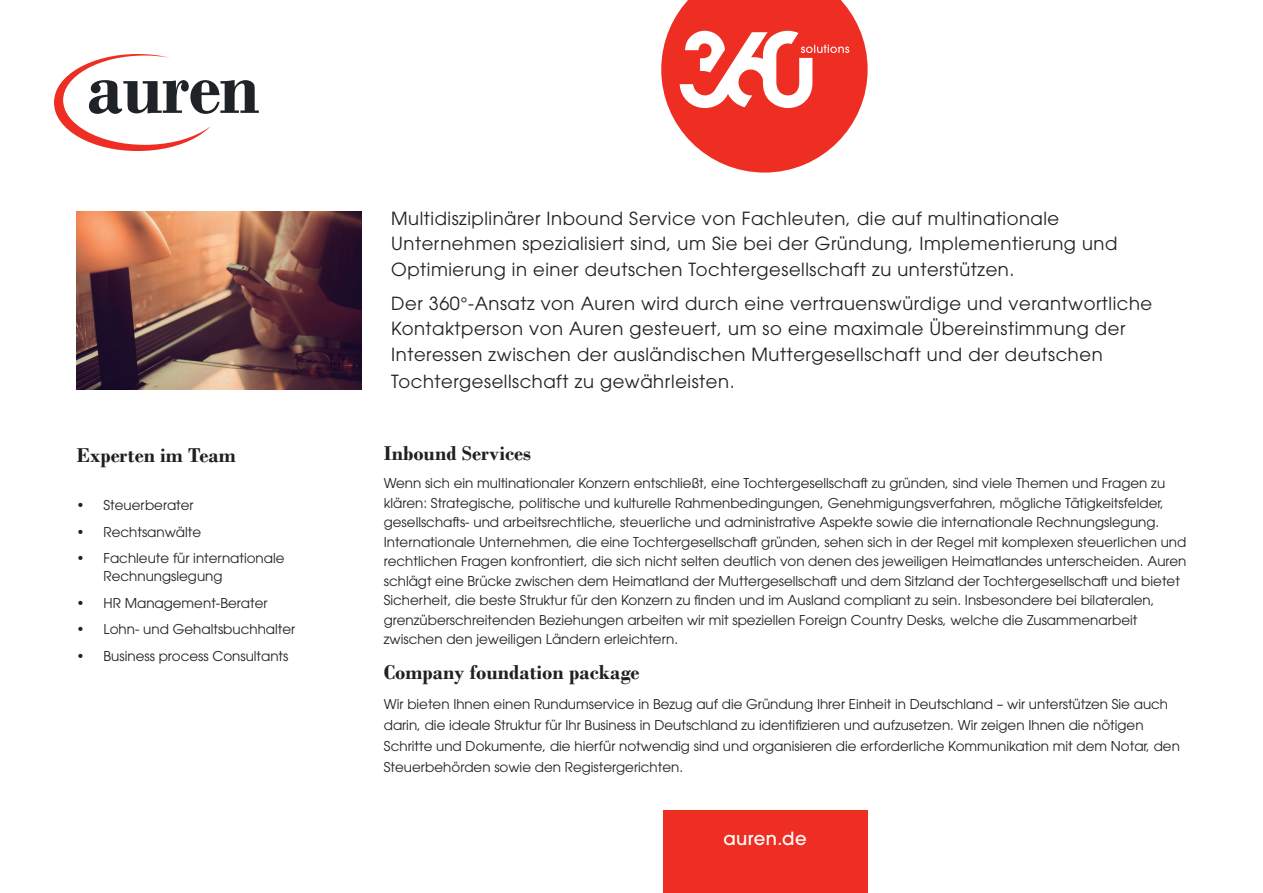
<style>
.page{position:relative;width:1263px;height:893px;background:#fff}
.page>*{position:absolute;margin:0;border:0;box-sizing:border-box;transform-origin:0 0}
.t1{font:700 21px "Bodoni";color:#231f20}
.t2{font:18px/26px "ITC Avant Garde Pro";letter-spacing:.03em;color:#231f20}
.t3{font:500 18px "ITC Avant Garde Pro";letter-spacing:.02em;color:#fff}
.t4{font:13.5px/19.5px "ITC Avant Garde Pro";color:#231f20}
</style>
<div class="page">
<svg style="left:54px;top:54px;width:205px;height:97px"></svg>
<div style="left:663px;top:810px;width:204px;height:83px;background:#ee2e22"></div>
<img style="left:77px;top:211px;width:284px;height:178px">
<svg style="left:661px;top:0;width:207px;height:173px"></svg>
<h1 class="t1" style="left:77px;top:442px;width:161px">Experten im Team</h1>
<p class="t4" style="left:77px;top:495px;width:119px">• Steuerberater</p>
<p class="t4" style="left:77px;top:522px;width:126px">• Rechtsanwälte</p>
<p class="t4" style="left:104px;top:549px;width:182px;line-height:18px;text-indent:-27px">• Fachleute für internationale<br>Rechnungslegung</p>
<p class="t4" style="left:77px;top:593px;width:192px">• HR Management-Berater</p>
<p class="t4" style="left:77px;top:619px;width:220px">• Lohn- und Gehaltsbuchhalter</p>
<p class="t4" style="left:77px;top:646px;width:213px">• Business process Consultants</p>
<h2 class="t2" style="left:391px;top:205px;width:728px;line-height:25.5px">Multidisziplinärer Inbound Service von Fachleuten, die auf multinationale<br>Unternehmen spezialisiert sind, um Sie bei der Gründung, Implementierung und<br>Optimierung in einer deutschen Tochtergesellschaft zu unterstützen.</h2>
<p class="t2" style="left:391px;top:290px;width:762px">Der 360°-Ansatz von Auren wird durch eine vertrauenswürdige und verantwortliche Kontaktperson von Auren gesteuert, um so eine maximale Übereinstimmung der Interessen zwischen der ausländischen Muttergesellschaft und der deutschen Tochtergesellschaft zu gewährleisten.</p>
<h1 class="t1" style="left:384px;top:441px;width:149px">Inbound Services</h1>
<p class="t4" style="left:384px;top:474px;width:804px">Wenn sich ein multinationaler Konzern entschließt, eine Tochtergesellschaft zu gründen, sind viele Themen und Fragen zu klären: Strategische, politische und kulturelle Rahmenbedingungen, Genehmigungsverfahren, mögliche Tätigkeitsfelder, gesellschafts- und arbeitsrechtliche, steuerliche und administrative Aspekte sowie die internationale Rechnungslegung.<br>Internationale Unternehmen, die eine Tochtergesellschaft gründen, sehen sich in der Regel mit komplexen steuerlichen und rechtlichen Fragen konfrontiert, die sich nicht selten deutlich von denen des jeweiligen Heimatlandes unterscheiden. Auren schlägt eine Brücke zwischen dem Heimatland der Muttergesellschaft und dem Sitzland der Tochtergesellschaft und bietet Sicherheit, die beste Struktur für den Konzern zu finden und im Ausland compliant zu sein. Insbesondere bei bilateralen, grenzüberschreitenden Beziehungen arbeiten wir mit speziellen Foreign Country Desks, welche die Zusammenarbeit zwischen den jeweiligen Ländern erleichtern.</p>
<h1 class="t1" style="left:384px;top:660px;width:257px">Company foundation package</h1>
<p class="t4" style="left:384px;top:693px;width:798px;line-height:21px">Wir bieten Ihnen einen Rundumservice in Bezug auf die Gründung Ihrer Einheit in Deutschland – wir unterstützen Sie auch darin, die ideale Struktur für Ihr Business in Deutschland zu identifizieren und aufzusetzen. Wir zeigen Ihnen die nötigen Schritte und Dokumente, die hierfür notwendig sind und organisieren die erforderliche Kommunikation mit dem Notar, den Steuerbehörden sowie den Registergerichten.</p>
<h2 class="t3" style="left:723px;top:827px;width:85px">auren.de</h2>
</div>
